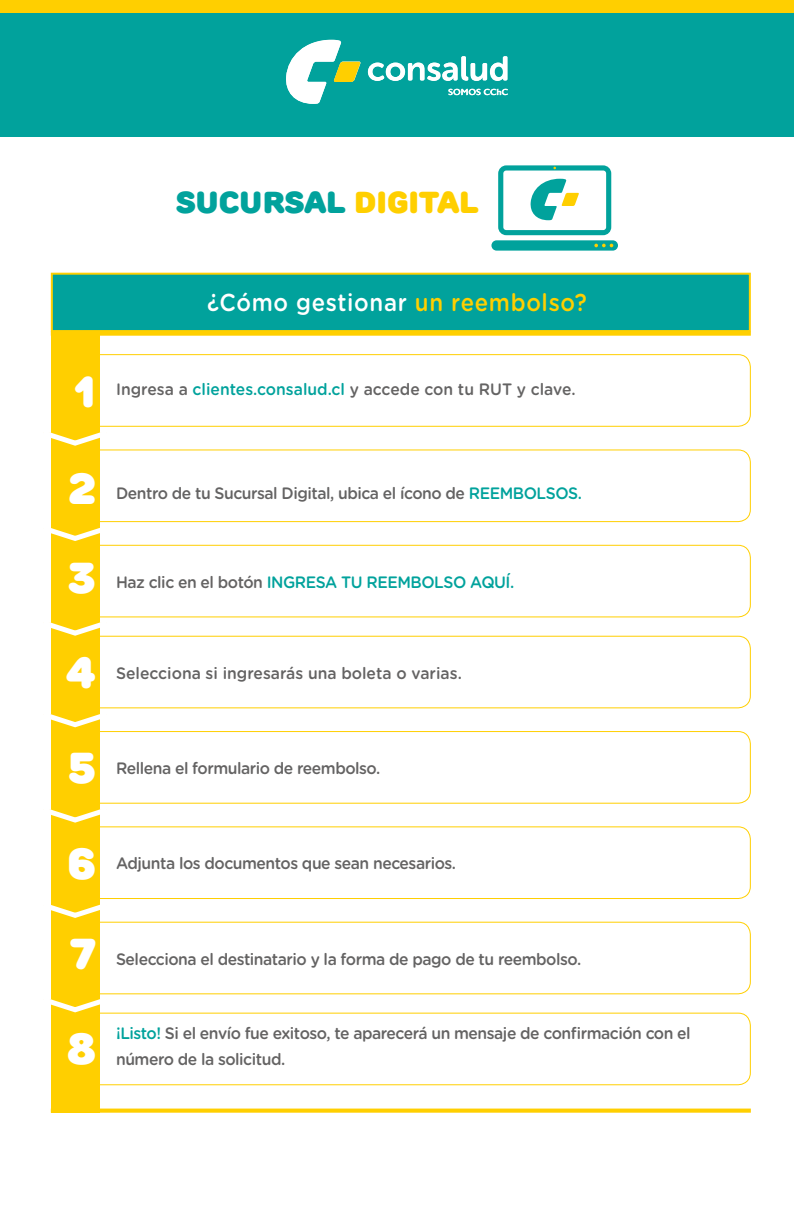
<style>
.page{position:relative;width:794px;height:1219px;background:#fff}
.page>*{position:absolute;margin:0;border:0;box-sizing:border-box;transform-origin:0 0}
.t1{font:900 43.3px/88.7px "TT Rounds";color:#fff}
.t2{font:900 30.3px "TT Rounds";color:#01a29c}
.t3{font:500 24.4px "Gotham Rounded";letter-spacing:.03em;color:#fff;scale:.91 1}
.t4{font:500 16.5px/26px "Gotham Rounded";letter-spacing:-.03em;color:#646363;scale:.95 1}
.t5{font:500 16.5px "Gotham Rounded";color:#646363;scale:.95 1}
.t6{font:500 16.5px "Gotham Rounded";letter-spacing:-.03em;color:#01a29c;scale:.95 1}
.s1{color:#ffcf00}
.s2{color:#01a29c}
.s3{color:#646363}
</style>
<div class="page">
<div style="left:80px;top:1013px;width:671px;height:72px;border:1px solid #ffcf00;border-radius:12px"></div>
<div style="left:80px;top:922px;width:671px;height:72px;border:1px solid #ffcf00;border-radius:12px"></div>
<svg style="left:498px;top:165px;width:113px;height:70px;background:#13a8a2"></svg>
<div style="left:503px;top:171px;width:103px;height:59px;background:#fff;border-radius:3px"></div>
<svg style="left:530px;top:179px;width:49px;height:41px"></svg>
<div style="left:491px;top:240px;width:127px;height:11px;background:#01a29c;border-radius:5px"></div>
<svg style="left:594px;top:244px;width:19px;height:3px"></svg>
<div style="left:0;top:0;width:794px;height:136px;background:#01a29c"></div>
<svg style="left:368px;top:56px;width:139px;height:25px"></svg>
<svg style="left:448px;top:89px;width:60px;height:6px"></svg>
<svg style="left:286px;top:40px;width:75px;height:64px"></svg>
<div style="left:0;top:0;width:794px;height:13px;background:#ffcf00"></div>
<svg style="left:51px;top:332px;width:700px;height:4px;background:#ffd212"></svg>
<div style="left:51px;top:1108px;width:700px;height:5px;background:#ffcf00"></div>
<div style="left:51px;top:334px;width:48px;height:779px;background:#ffcf00"></div>
<div style="left:80px;top:449px;width:671px;height:73px;border:1px solid #ffcf00;border-radius:12px"></div>
<div style="left:80px;top:545px;width:671px;height:72px;border:1px solid #ffcf00;border-radius:12px"></div>
<div style="left:80px;top:354px;width:671px;height:73px;border:1px solid #ffcf00;border-radius:12px"></div>
<div style="left:80px;top:731px;width:671px;height:73px;border:1px solid #ffcf00;border-radius:12px"></div>
<div style="left:80px;top:826px;width:671px;height:73px;border:1px solid #ffcf00;border-radius:12px"></div>
<div style="left:80px;top:636px;width:671px;height:72px;border:1px solid #ffcf00;border-radius:12px"></div>
<svg style="left:50px;top:427px;width:50px;height:21px"></svg>
<svg style="left:51px;top:522px;width:62px;height:22px"></svg>
<svg style="left:50px;top:617px;width:63px;height:21px"></svg>
<svg style="left:50px;top:708px;width:63px;height:22px"></svg>
<svg style="left:50px;top:803px;width:63px;height:22px"></svg>
<svg style="left:51px;top:899px;width:49px;height:22px"></svg>
<svg style="left:50px;top:993px;width:63px;height:22px"></svg>
<div style="left:51px;top:273px;width:700px;height:59px;background:#01a29c;border:2px solid #ffcf00"></div>
<h2 class="t2" style="left:176px;top:182px;width:304px">SUCURSAL <span class="s1">DIGITAL</span></h2>
<h1 class="t1" style="left:75px;top:347px;width:22px">1</h1>
<h3 class="t3" style="left:207px;top:285px;width:418px">¿Cómo gestionar <span class="s1">un reembolso?</span></h3>
<p class="t5" style="left:116px;top:377px;width:485px">Ingresa a <span class="s2">clientes.consalud.cl</span> y accede con tu RUT y clave.</p>
<h1 class="t1" style="left:69px;top:445px;width:28px">2<br>3</h1>
<p class="t4" style="left:116px;top:479px;width:492px">Dentro de tu Sucursal Digital, ubica el ícono de <span class="s2">REEMBOLSOS.</span></p>
<p class="t6" style="left:116px;top:570px;width:421px"><span class="s3">Haz clic en el botón</span> INGRESA TU REEMBOLSO AQUÍ.</p>
<h1 class="t1" style="left:66px;top:626px;width:31px;line-height:94.9px">4<br>5</h1>
<p class="t5" style="left:116px;top:661px;width:365px">Selecciona si ingresarás una boleta o varias.</p>
<p class="t4" style="left:116px;top:754px;width:280px">Rellena el formulario de reembolso.</p>
<h1 class="t1" style="left:68px;top:820px;width:29px">6</h1>
<p class="t4" style="left:116px;top:850px;width:359px">Adjunta los documentos que sean necesarios.</p>
<h1 class="t1" style="left:71px;top:910px;width:26px">7</h1>
<p class="t4" style="left:116px;top:945px;width:491px">Selecciona el destinatario y la forma de pago de tu reembolso.</p>
<h1 class="t1" style="left:67px;top:1005px;width:30px">8</h1>
<p class="t4" style="left:116px;top:1020px;width:606px"><span class="s2">¡Listo!</span> Si el envío fue exitoso, te aparecerá un mensaje de confirmación con el número de la solicitud.</p>
</div>
